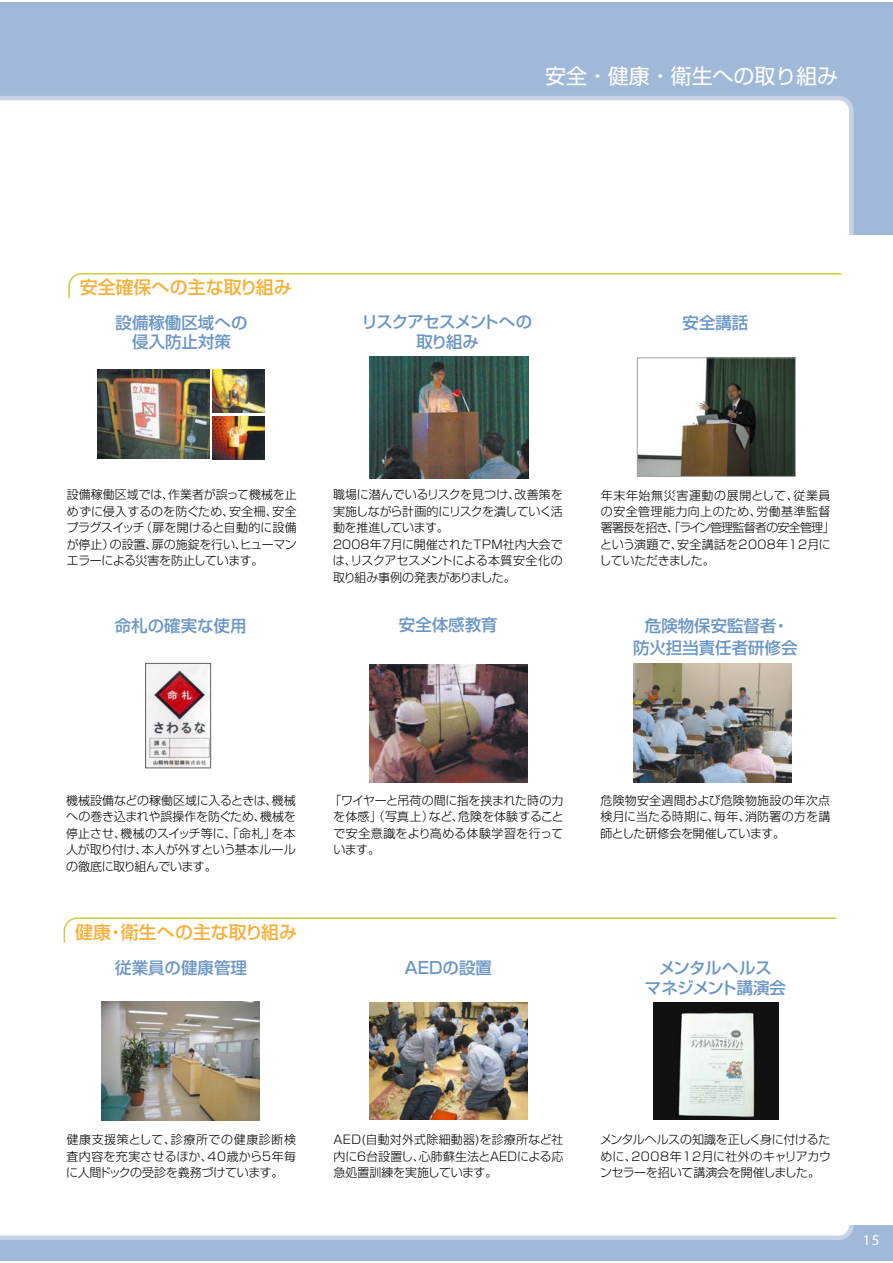
<style>
.page{position:relative;width:893px;height:1263px;background:#fff}
.page>*{position:absolute;margin:0;border:0;box-sizing:border-box;transform-origin:0 0}
.t1{font:21px "Shin Go regular 83 pv RKSJ H";color:#fff}
.t2{font:18px "Shin Go Medium 83 pv RKSJ H";color:#f6b039}
.t3{font:16.5px/22.5px "Shin Go Medium 83 pv RKSJ H";color:#6a96c5;text-align:center}
.t4{font:16.5px/19.5px "Shin Go Medium 83 pv RKSJ H";letter-spacing:-.02em;color:#6a96c5;text-align:center}
.t5{font:16.5px/19.5px "Shin Go Medium 83 pv RKSJ H";letter-spacing:-.055em;color:#6a96c5;text-align:center}
.t6{font:15px "Myriad";color:#fff}
.t7{font:12px/16.5px "Shin Go Light 83 pv RKSJ H";color:#000;text-align:justify}
.t8{font:12px/16.5px "Shin Go Light 83 pv RKSJ H";letter-spacing:.03em;color:#000}
</style>
<div class="page">
<div style="left:0;top:2px;width:893px;height:271px;background:#a0b9d9"></div>
<div style="left:0;top:1219px;width:893px;height:42px;background:#a0b9d9"></div>
<div style="left:0;top:96px;width:853px;height:139px;background:#fff"></div>
<div style="left:0;top:235px;width:893px;height:68px;background:#fff"></div>
<svg style="left:0;top:1225px;width:853px;height:15px"></svg>
<div style="left:0;top:1177px;width:893px;height:48px;background:#fff"></div>
<svg style="left:63px;top:917px;width:774px;height:26px"></svg>
<svg style="left:68px;top:273px;width:774px;height:26px"></svg>
<img style="left:147px;top:665px;width:62px;height:101px">
<div style="left:145px;top:663px;width:66px;height:105px;border:1px solid #626160"></div>
<img style="left:634px;top:663px;width:158px;height:119px">
<img style="left:639px;top:360px;width:155px;height:115px">
<img style="left:102px;top:1002px;width:158px;height:118px">
<img style="left:369px;top:1002px;width:158px;height:118px">
<img style="left:653px;top:1002px;width:125px;height:118px">
<img style="left:98px;top:370px;width:111px;height:89px">
<img style="left:213px;top:370px;width:51px;height:42px">
<img style="left:213px;top:416px;width:51px;height:43px">
<div style="left:637px;top:358px;width:159px;height:119px;border:1px solid #a4a3a3"></div>
<img style="left:370px;top:665px;width:157px;height:118px">
<img style="left:369px;top:356px;width:160px;height:122px">
<h1 class="t1" style="left:545px;top:68px;width:295px">安全・健康・衛生への取り組み</h1>
<h2 class="t2" style="left:80px;top:281px;width:213px">安全確保への主な取り組み</h2>
<h3 class="t3" style="left:116px;top:315px;width:134px;line-height:19.5px">設備稼働区域への侵入防止対策</h3>
<h3 class="t5" style="left:361px;top:314px;width:172px">リスクアセスメントへの取り組み</h3>
<h3 class="t3" style="left:682px;top:314px;width:67px">安全講話</h3>
<p class="t7" style="left:66px;top:488px;width:232px">設備稼働区域では、作業者が誤って機械を止めずに侵入するのを防ぐため、安全柵、安全プラグスイッチ（扉を開けると自動的に設備が停止）の設置、扉の施錠を行い、ヒューマンエラーによる災害を防止しています。</p>
<h3 class="t3" style="left:115px;top:617px;width:133px">命札の確実な使用</h3>
<p class="t7" style="left:333px;top:488px;width:231px;text-align:left">職場に潜んでいるリスクを見つけ、改善策を実施しながら計画的にリスクを潰していく活動を推進しています。<br>2008年7月に開催されたＴＰＭ社内大会では、リスクアセスメントによる本質安全化の取り組み事例の発表がありました。</p>
<h3 class="t3" style="left:399px;top:616px;width:100px">安全体感教育</h3>
<p class="t8" style="left:599px;top:488px;width:237px">年末年始無災害運動の展開として、従業員の安全管理能力向上のため、労働基準監督署署長を招き、「ライン管理監督者の安全管理」という演題で、安全講話を2008年12月にしていただきました。</p>
<h3 class="t3" style="left:633px;top:617px;width:166px">危険物保安監督者・防火担当責任者研修会</h3>
<p class="t7" style="left:66px;top:794px;width:231px">機械設備などの稼働区域に入るときは、機械への巻き込まれや誤操作を防ぐため、機械を停止させ、機械のスイッチ等に、「命札」を本人が取り付け、本人が外すという基本ルールの徹底に取り組んでいます。</p>
<h2 class="t2" style="left:75px;top:925px;width:223px">健康・衛生への主な取り組み</h2>
<h3 class="t3" style="left:115px;top:959px;width:133px">従業員の健康管理</h3>
<p class="t7" style="left:333px;top:794px;width:232px;text-indent:-4px">「ワイヤーと吊荷の間に指を挟まれた時の力を体感」（写真上）など、危険を体験することで安全意識をより高める体験学習を行っています。</p>
<p class="t7" style="left:600px;top:794px;width:231px">危険物安全週間および危険物施設の年次点検月に当たる時期に、毎年、消防署の方を講師とした研修会を開催しています。</p>
<h3 class="t3" style="left:404px;top:959px;width:89px">AEDの設置</h3>
<h3 class="t4" style="left:645px;top:960px;width:142px">メンタルヘルス<br>マネジメント講演会</h3>
<p class="t7" style="left:66px;top:1133px;width:232px">健康支援策として、診療所での健康診断検査内容を充実させるほか、40歳から5年毎に人間ドックの受診を義務づけています。</p>
<p class="t7" style="left:334px;top:1133px;width:231px">AED(自動対外式除細動器)を診療所など社内に6台設置し、心肺蘇生法とAEDによる応急処置訓練を実施しています。</p>
<p class="t7" style="left:600px;top:1133px;width:232px">メンタルヘルスの知識を正しく身に付けるために、2008年12月に社外のキャリアカウンセラーを招いて講演会を開催しました。</p>
<p class="t6" style="left:863px;top:1235px;width:18px">15</p>
</div>
